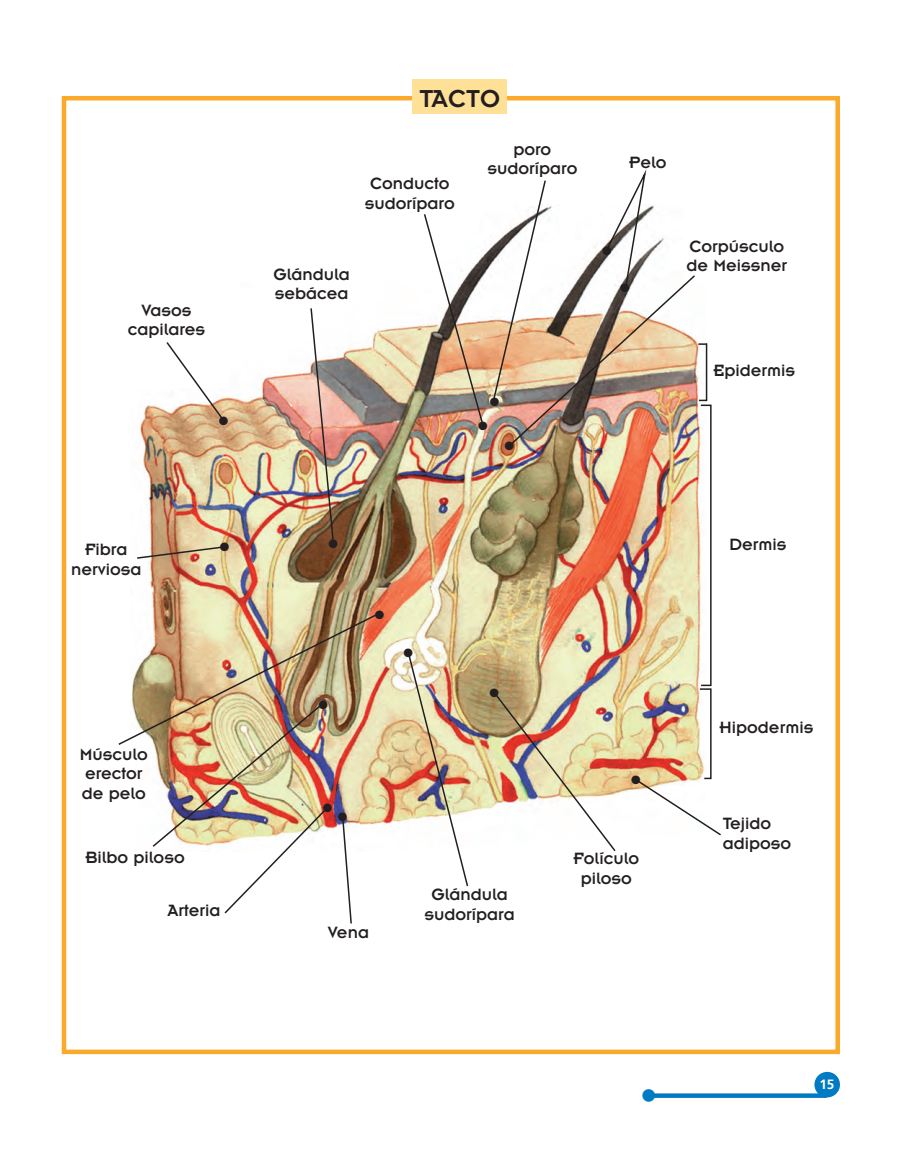
<style>
.page{position:relative;width:916px;height:1172px;background:#fff}
.page>*{position:absolute;margin:0;border:0;box-sizing:border-box;transform-origin:0 0}
.t1{font:700 36px "Frutiger";color:#007ac2}
.t2{font:27px "Insignia A";color:#231f20}
.t3{font:18px/19.5px "Insignia A";color:#231f20}
.t4{font:700 13.5px "Frutiger";color:#fff}
.t5{font:12px "Zapf Dingbats";color:#231f20}
</style>
<div class="page">
<div style="left:62px;top:96px;width:777px;height:958px;border:4px solid #faa92a"></div>
<div style="left:648px;top:1093px;width:178px;height:5px;background:#007ac2"></div>
<div style="left:814px;top:1072px;width:25px;height:25px;background:#007ac2;border-radius:50%"></div>
<img style="left:140px;top:248px;width:565px;height:579px">
<div style="left:412px;top:79px;width:95px;height:34px;background:#ffe097"></div>
<svg style="left:137px;top:545px;width:89px;height:15px"></svg>
<img style="left:492px;top:690px;width:125px;height:162px">
<img style="left:406px;top:651px;width:63px;height:236px">
<img style="left:118px;top:611px;width:263px;height:313px">
<svg style="left:165px;top:340px;width:61px;height:83px"></svg>
<img style="left:309px;top:307px;width:26px;height:238px">
<img style="left:422px;top:214px;width:62px;height:212px">
<img style="left:491px;top:169px;width:217px;height:278px">
<div style="left:700px;top:404px;width:11px;height:282px;border:2px solid #231f20"></div>
<svg style="left:634px;top:687px;width:87px;height:149px"></svg>
<p class="t3" style="left:128px;top:302px;width:79px;text-align:center">Vasos capilares</p>
<p class="t5" style="left:219px;top:414px;width:11px">●</p>
<p class="t3" style="left:71px;top:542px;width:72px;text-align:center">Fibra nerviosa</p>
<p class="t5" style="left:220px;top:540px;width:11px">●</p>
<p class="t3" style="left:80px;top:746px;width:70px">Músculo erector de pelo</p>
<p class="t3" style="left:86px;top:850px;width:101px">Bilbo piloso</p>
<p class="t3" style="left:167px;top:902px;width:55px">Arteria</p>
<h2 class="t2" style="left:419px;top:90px;width:82px">TACTO</h2>
<p class="t3" style="left:365px;top:176px;width:91px">Conducto sudoríparo</p>
<p class="t3" style="left:487px;top:141px;width:91px;text-align:center">poro sudoríparo</p>
<p class="t3" style="left:273px;top:266px;width:78px">Glándula sebácea</p>
<p class="t3" style="left:629px;top:154px;width:39px">Pelo</p>
<p class="t5" style="left:602px;top:244px;width:11px">●</p>
<p class="t5" style="left:620px;top:281px;width:11px">●</p>
<p class="t3" style="left:686px;top:238px;width:102px">Corpúsculo de Meissner</p>
<p class="t5" style="left:490px;top:394px;width:11px">●</p>
<p class="t5" style="left:478px;top:419px;width:11px">●</p>
<p class="t5" style="left:504px;top:438px;width:11px">●</p>
<p class="t3" style="left:713px;top:362px;width:83px">Epidermis</p>
<p class="t5" style="left:328px;top:537px;width:11px">●</p>
<p class="t5" style="left:318px;top:698px;width:11px">●</p>
<p class="t5" style="left:375px;top:608px;width:11px">●</p>
<p class="t5" style="left:403px;top:646px;width:11px">●</p>
<p class="t5" style="left:489px;top:686px;width:11px">●</p>
<p class="t5" style="left:323px;top:800px;width:11px">●</p>
<p class="t5" style="left:337px;top:809px;width:11px">●</p>
<p class="t3" style="left:328px;top:924px;width:43px">Vena</p>
<p class="t3" style="left:424px;top:886px;width:92px;text-align:center">Glándula sudorípara</p>
<p class="t5" style="left:631px;top:773px;width:11px">●</p>
<p class="t3" style="left:573px;top:850px;width:67px;text-align:center">Folículo piloso</p>
<p class="t3" style="left:729px;top:536px;width:59px">Dermis</p>
<p class="t3" style="left:719px;top:720px;width:95px">Hipodermis</p>
<p class="t3" style="left:722px;top:816px;width:70px">Tejido adiposo</p>
<h1 class="t1" style="left:639px;top:1081px;width:19px">•</h1>
<p class="t4" style="left:819px;top:1079px;width:17px">15</p>
</div>
